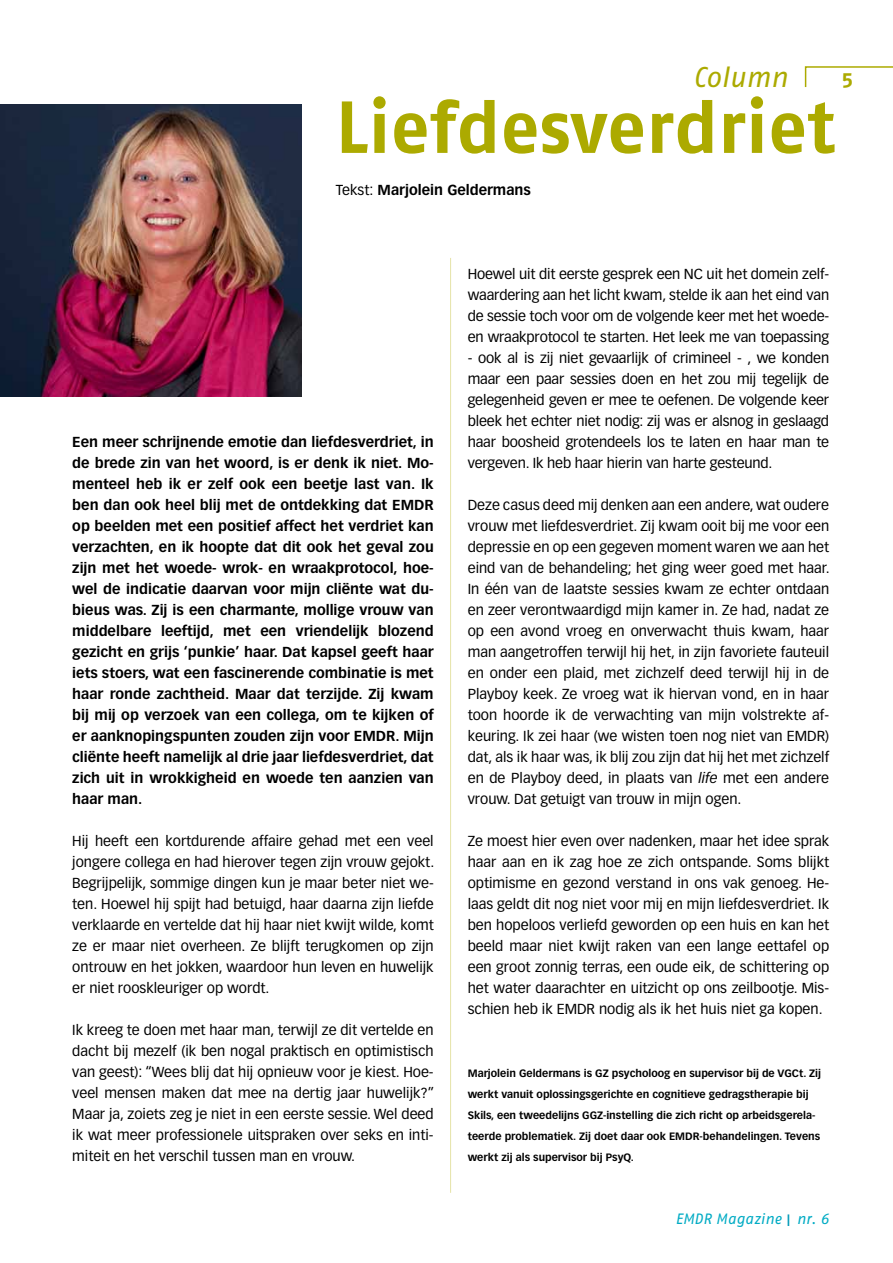
<style>
.page{position:relative;width:893px;height:1263px;background:#fff}
.page>*{position:absolute;margin:0;border:0;box-sizing:border-box;transform-origin:0 0}
.t1{font:700 73.5px "Fago No";color:#acaa00}
.t2{font:italic 28.5px "Fago No";color:#acaa00}
.t3{font:700 21px "Fago No";color:#acaa00}
.t4{font:italic 15px "Fago No";color:#00abc4}
.t5{font:14.25px/21px "Vectora LH";color:#000;text-align:justify}
.t6{font:700 14.25px/21px "Vectora LH";color:#000;text-align:justify}
.t7{font:700 10.5px/21px "Vectora LH";color:#000}
.s1{font-weight:400}
.s2{font-style:italic}
.s3{font-style:normal;font-size:16.5px;color:#0099b7}
</style>
<div class="page">
<hr style="left:450px;top:258px;width:1px;height:935px;background:#e5e3a8">
<img style="left:0;top:105px;width:302px;height:291px">
<svg style="left:804px;top:66px;width:89px;height:22px"></svg>
<h2 class="t2" style="left:693px;top:61px;width:97px">Column</h2>
<h3 class="t3" style="left:842px;top:65px;width:13px">5</h3>
<h1 class="t1" style="left:336px;top:84px;width:501px">Liefdesverdriet</h1>
<p class="t6" style="left:336px;top:179px;width:197px"><span class="s1">Tekst:</span> Marjolein Geldermans</p>
<p class="t6" style="left:72px;top:431px;width:363px">Een meer schrijnende emotie dan liefdesverdriet, in de brede zin van het woord, is er denk ik niet. Mo&shy;menteel heb ik er zelf ook een beetje last van. Ik ben dan ook heel blij met de ontdekking dat EMDR op beelden met een positief affect het verdriet kan verzachten, en ik hoopte dat dit ook het geval zou zijn met het woede- wrok- en wraakprotocol, hoe&shy;wel de indicatie daarvan voor mijn cliënte wat du&shy;bieus was. Zij is een charmante, mollige vrouw van middelbare leeftijd, met een vriendelijk blozend gezicht en grijs ‘punkie’ haar. Dat kapsel geeft haar iets stoers, wat een fascinerende combinatie is met haar ronde zachtheid. Maar dat terzijde. Zij kwam bij mij op verzoek van een collega, om te kijken of er aanknopingspunten zouden zijn voor EMDR. Mijn cliënte heeft namelijk al drie jaar liefdesverdriet, dat zich uit in wrokkigheid en woede ten aanzien van haar man.</p>
<p class="t5" style="left:72px;top:831px;width:363px">Hij heeft een kortdurende affaire gehad met een veel jongere collega en had hierover tegen zijn vrouw gejokt.<br>Begrijpelijk, sommige dingen kun je maar beter niet we&shy;ten. Hoewel hij spijt had betuigd, haar daarna zijn liefde verklaarde en vertelde dat hij haar niet kwijt wilde, komt ze er maar niet overheen. Ze blijft terugkomen op zijn ontrouw en het jokken, waardoor hun leven en huwelijk er niet rooskleuriger op wordt.</p>
<p class="t5" style="left:72px;top:1020px;width:363px">Ik kreeg te doen met haar man, terwijl ze dit vertelde en dacht bij mezelf (ik ben nogal praktisch en optimistisch van geest): “Wees blij dat hij opnieuw voor je kiest. Hoe&shy;veel mensen maken dat mee na dertig jaar huwelijk?” Maar ja, zoiets zeg je niet in een eerste sessie. Wel deed ik wat meer professionele uitspraken over seks en inti&shy;miteit en het verschil tussen man en vrouw.</p>
<p class="t5" style="left:468px;top:264px;width:363px">Hoewel uit dit eerste gesprek een NC uit het domein zelf&shy;waardering aan het licht kwam, stelde ik aan het eind van de sessie toch voor om de volgende keer met het woede&shy;en wraakprotocol te starten. Het leek me van toepassing</p>
<p class="t5" style="left:468px;top:348px;width:363px">- ook al is zij niet gevaarlijk of crimineel - , we konden maar een paar sessies doen en het zou mij tegelijk de gelegenheid geven er mee te oefenen. De volgende keer bleek het echter niet nodig: zij was er alsnog in geslaagd haar boosheid grotendeels los te laten en haar man te vergeven. Ik heb haar hierin van harte gesteund.</p>
<p class="t5" style="left:468px;top:495px;width:363px">Deze casus deed mij denken aan een andere, wat oudere vrouw met liefdesverdriet. Zij kwam ooit bij me voor een depressie en op een gegeven moment waren we aan het eind van de behandeling; het ging weer goed met haar.<br>In één van de laatste sessies kwam ze echter ontdaan en zeer verontwaardigd mijn kamer in. Ze had, nadat ze op een avond vroeg en onverwacht thuis kwam, haar man aangetroffen terwijl hij het, in zijn favoriete fauteuil en onder een plaid, met zichzelf deed terwijl hij in de Playboy keek. Ze vroeg wat ik hiervan vond, en in haar toon hoorde ik de verwachting van mijn volstrekte af&shy;keuring. Ik zei haar (we wisten toen nog niet van EMDR) dat, als ik haar was, ik blij zou zijn dat hij het met zichzelf en de Playboy deed, in plaats van <span class="s2">life</span> met een andere vrouw. Dat getuigt van trouw in mijn ogen.</p>
<p class="t5" style="left:468px;top:831px;width:363px">Ze moest hier even over nadenken, maar het idee sprak haar aan en ik zag hoe ze zich ontspande. Soms blijkt optimisme en gezond verstand in ons vak genoeg. He&shy;laas geldt dit nog niet voor mij en mijn liefdesverdriet. Ik ben hopeloos verliefd geworden op een huis en kan het beeld maar niet kwijt raken van een lange eettafel op een groot zonnig terras, een oude eik, de schittering op het water daarachter en uitzicht op ons zeilbootje. Mis&shy;schien heb ik EMDR nodig als ik het huis niet ga kopen.</p>
<p class="t7" style="left:468px;top:1063px;width:355px">Marjolein Geldermans is GZ psycholoog en supervisor bij de VGCt. Zij werkt vanuit oplossingsgerichte en cognitieve gedragstherapie bij Skils, een tweedelijns GGZ-instelling die zich richt op arbeidsgerela&shy;teerde problematiek. Zij doet daar ook EMDR-behandelingen. Tevens werkt zij als supervisor bij PsyQ.</p>
<p class="t4" style="left:675px;top:1210px;width:155px">EMDR Magazine <span class="s3">I</span> nr. 6</p>
</div>
